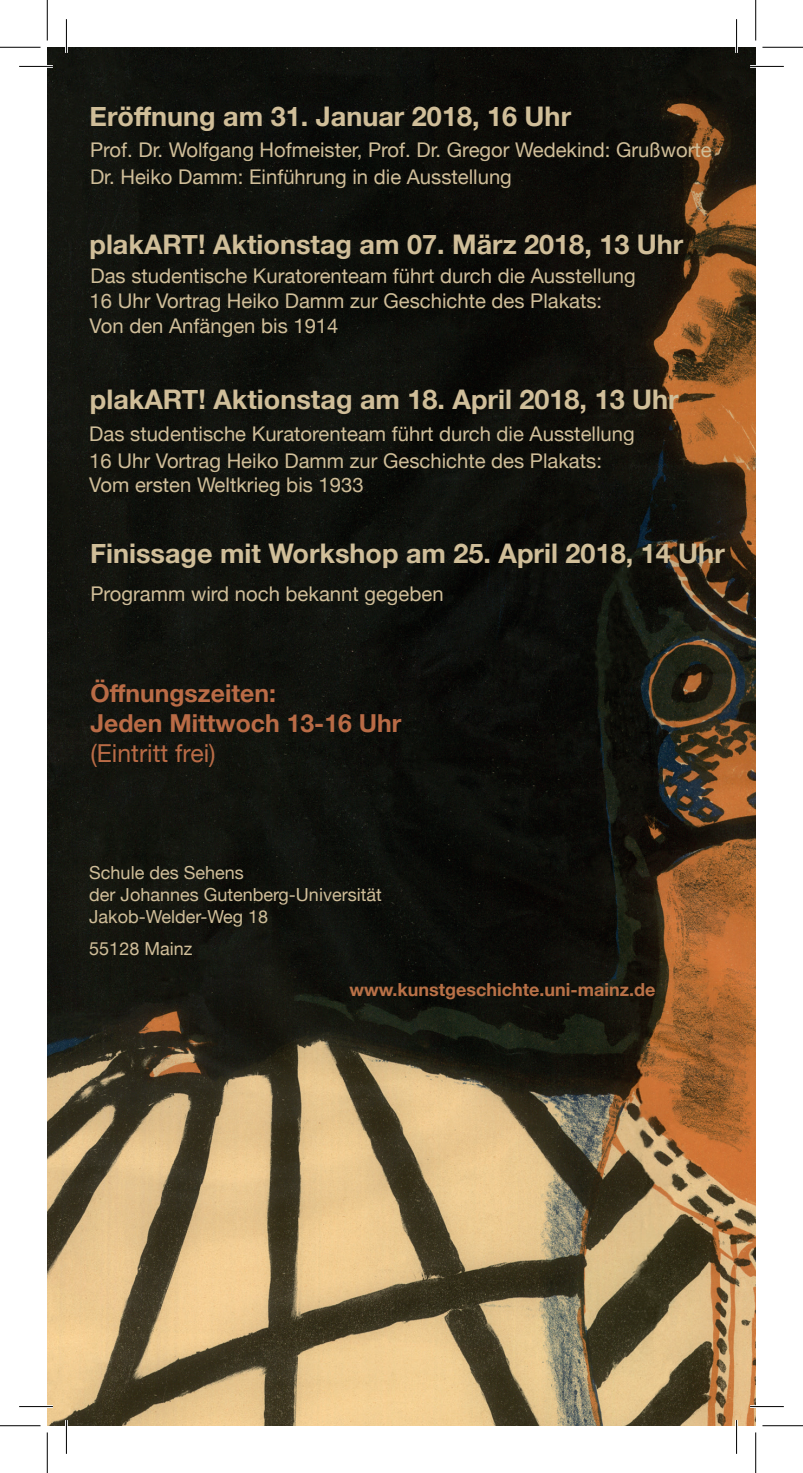
<style>
.page{position:relative;width:803px;height:1473px;background:#fff}
.page>*{position:absolute;margin:0;border:0;box-sizing:border-box;transform-origin:0 0}
.t1{font:700 27px "Helvetica Neue";color:#d0be99}
.t2{font:700 24.75px/29.7px "Helvetica Neue";color:#b96b46}
.t3{font:24.75px "Helvetica Neue";color:#b96b46}
.t4{font:20.25px/27px "Helvetica Neue";color:#d0be99}
.t5{font:18px/21.6px "Helvetica Neue";color:#d0be99}
.t6{font:700 18px "Helvetica Neue";color:#b97147}
</style>
<div class="page">
<img style="left:47px;top:47px;width:708px;height:1378px">
<hr style="left:19px;top:65px;width:34px;height:3px;background:#fff">
<hr style="left:750px;top:65px;width:33px;height:3px;background:#fff">
<hr style="left:19px;top:1404px;width:34px;height:3px;background:#fff">
<hr style="left:750px;top:1404px;width:33px;height:3px;background:#fff">
<hr style="left:65px;top:19px;width:3px;height:34px;background:#fff">
<hr style="left:65px;top:1419px;width:3px;height:34px;background:#fff">
<hr style="left:735px;top:19px;width:2px;height:34px;background:#fff">
<hr style="left:735px;top:1419px;width:2px;height:34px;background:#fff">
<hr style="left:19px;top:66px;width:34px;height:1px;background:#000">
<hr style="left:750px;top:66px;width:33px;height:1px;background:#000">
<hr style="left:19px;top:1405px;width:34px;height:1px;background:#000">
<hr style="left:750px;top:1405px;width:33px;height:1px;background:#000">
<hr style="left:66px;top:19px;width:1px;height:34px;background:#000">
<hr style="left:66px;top:1419px;width:1px;height:34px;background:#000">
<hr style="left:736px;top:19px;width:1px;height:34px;background:#000">
<hr style="left:736px;top:1419px;width:1px;height:34px;background:#000">
<hr style="left:0;top:47px;width:40px;height:1px;background:#000">
<hr style="left:762px;top:47px;width:40px;height:1px;background:#000">
<hr style="left:0;top:1425px;width:40px;height:1px;background:#000">
<hr style="left:762px;top:1425px;width:40px;height:1px;background:#000">
<hr style="left:47px;top:0;width:1px;height:40px;background:#000">
<hr style="left:47px;top:1432px;width:1px;height:40px;background:#000">
<hr style="left:755px;top:0;width:1px;height:40px;background:#000">
<hr style="left:755px;top:1432px;width:1px;height:40px;background:#000">
<h1 class="t1" style="left:89px;top:95px;width:483px">Eröffnung am 31. Januar 2018, 16 Uhr</h1>
<p class="t4" style="left:90px;top:137px;width:623px">Prof. Dr. Wolfgang Hofmeister, Prof. Dr. Gregor Wedekind: Grußworte<br>Dr. Heiko Damm: Einführung in die Ausstellung</p>
<h1 class="t1" style="left:89px;top:223px;width:595px">plakART! Aktionstag am 07. März 2018, 13 Uhr</h1>
<p class="t4" style="left:90px;top:290px;width:514px;line-height:24.3px">16 Uhr Vortrag Heiko Damm zur Geschichte des Plakats:<br>Von den Anfängen bis 1914</p>
<p class="t4" style="left:90px;top:263px;width:547px">Das studentische Kuratorenteam führt durch die Ausstellung</p>
<h1 class="t1" style="left:90px;top:378px;width:590px">plakART! Aktionstag am 18. April 2018, 13 Uhr</h1>
<p class="t4" style="left:89px;top:421px;width:547px">Das studentische Kuratorenteam führt durch die Ausstellung<br>16 Uhr Vortrag Heiko Damm zur Geschichte des Plakats:</p>
<p class="t4" style="left:89px;top:472px;width:276px">Vom ersten Weltkrieg bis 1933</p>
<h1 class="t1" style="left:90px;top:532px;width:636px">Finissage mit Workshop am 25. April 2018, 14 Uhr</h1>
<p class="t4" style="left:90px;top:581px;width:354px">Programm wird noch bekannt gegeben</p>
<p class="t2" style="left:90px;top:679px;width:312px">Öffnungszeiten:<br>Jeden Mittwoch 13-16 Uhr</p>
<p class="t3" style="left:90px;top:735px;width:127px">(Eintritt frei)</p>
<p class="t5" style="left:89px;top:863px;width:294px">Schule des Sehens<br>der Johannes Gutenberg-Universität<br>Jakob-Welder-Weg 18</p>
<p class="t5" style="left:89px;top:938px;width:105px">55128 Mainz</p>
<p class="t6" style="left:349px;top:975px;width:307px">www.kunstgeschichte.uni-mainz.de</p>
</div>
